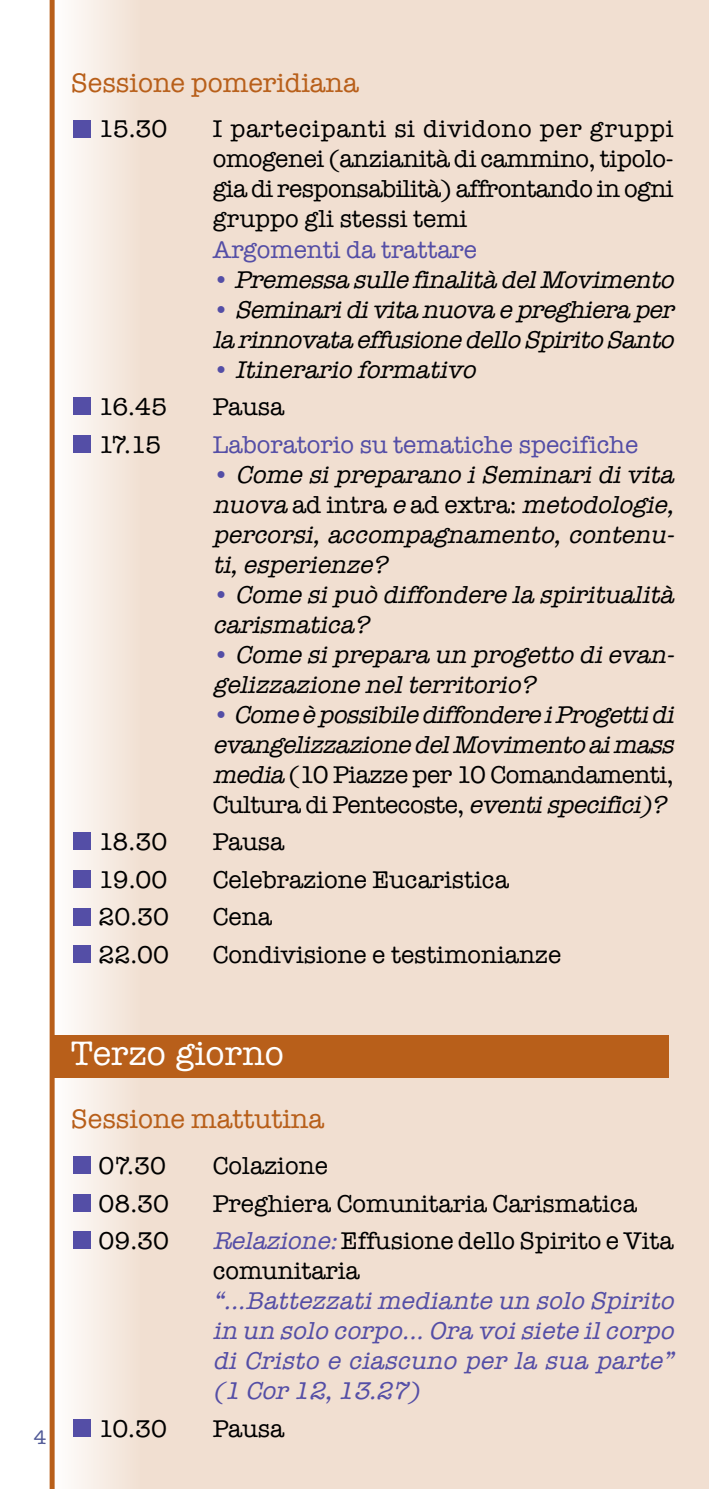
<style>
.page{position:relative;width:709px;height:1489px;background:#fff}
.page>*{position:absolute;margin:0;border:0;box-sizing:border-box;transform-origin:0 0}
.t1{font:35px "American Typewriter";color:#fff}
.t2{font:27.5px "American Typewriter";color:#b85f1a}
.t3{font:italic 25px/30px "American Typewriter";letter-spacing:-.015em;color:#000}
.t4{font:25px/30px "American Typewriter";color:#000;text-align:justify}
.t5{font:italic 25px/30px "American Typewriter";color:#544ea6;text-align:justify}
.t6{font:25px "American Typewriter";color:#544ea6}
.t7{font:20px "American Typewriter";color:#4f5896}
.s1{font-style:normal;color:#544ea6}
.s2{font-style:normal}
.s3{font-style:italic;color:#544ea6}
</style>
<div class="page">
<div style="left:137px;top:0;width:572px;height:1488px;background:#f1dfd1"></div>
<div style="left:54px;top:0;width:85px;height:1488px;background:linear-gradient(to right,#fefefe,#f1e1d3)"></div>
<div style="left:50px;top:0;width:5px;height:1488px;background:#b85f1a"></div>
<div style="left:53px;top:1034px;width:616px;height:43px;background:#b85f1a"></div>
<div style="left:73px;top:1418px;width:18px;height:18px;background:#544ea6"></div>
<div style="left:73px;top:1231px;width:18px;height:18px;background:#544ea6"></div>
<div style="left:73px;top:1193px;width:18px;height:18px;background:#544ea6"></div>
<div style="left:73px;top:1156px;width:18px;height:18px;background:#544ea6"></div>
<div style="left:73px;top:120px;width:18px;height:17px;background:#544ea6"></div>
<div style="left:73px;top:945px;width:18px;height:17px;background:#544ea6"></div>
<div style="left:73px;top:907px;width:18px;height:18px;background:#544ea6"></div>
<div style="left:73px;top:870px;width:18px;height:17px;background:#544ea6"></div>
<div style="left:73px;top:832px;width:18px;height:18px;background:#544ea6"></div>
<div style="left:73px;top:435px;width:18px;height:17px;background:#544ea6"></div>
<div style="left:73px;top:397px;width:18px;height:18px;background:#544ea6"></div>
<p class="t2" style="left:71px;top:62px;width:289px">Sessione pomeridiana</p>
<p class="t4" style="left:98px;top:113px;width:70px">15.30</p>
<p class="t4" style="left:213px;top:113px;width:462px">I partecipanti si dividono per gruppi omogenei (anzianità di cammino, tipolo&shy;gia di responsabilità) affrontando in ogni gruppo gli stessi temi</p>
<p class="t6" style="left:213px;top:230px;width:266px">Argomenti da trattare</p>
<p class="t3" style="left:213px;top:263px;width:470px"><span class="s1">•</span> Premessa sulle finalità del Movimento</p>
<p class="t3" style="left:213px;top:293px;width:470px"><span class="s1">•</span> Seminari di vita nuova e preghiera per la rinnovata effusione dello Spirito Santo</p>
<p class="t3" style="left:213px;top:353px;width:272px"><span class="s1">•</span> Itinerario formativo</p>
<p class="t4" style="left:98px;top:391px;width:70px">16.45</p>
<p class="t4" style="left:213px;top:391px;width:73px">Pausa</p>
<p class="t4" style="left:98px;top:428px;width:64px">17.15</p>
<p class="t6" style="left:213px;top:425px;width:427px">Laboratorio su tematiche specifiche</p>
<p class="t3" style="left:213px;top:458px;width:470px;text-align:justify"><span class="s1">•</span> Come si preparano i Seminari di vita nuova<span class="s2">ad intra</span> e<span class="s2">ad extra:</span> metodologie, percorsi, accompagnamento, contenu&shy;ti, esperienze?</p>
<p class="t3" style="left:213px;top:578px;width:470px"><span class="s1">•</span> Come si può diffondere la spiritualità carismatica?</p>
<p class="t3" style="left:213px;top:638px;width:470px"><span class="s1">•</span> Come si prepara un progetto di evan&shy;gelizzazione nel territorio?</p>
<p class="t3" style="left:213px;top:698px;width:470px"><span class="s1">•</span> Come è possibile diffondere i Progetti di evangelizzazione del Movimento ai mass media<span class="s2">(10 Piazze per 10 Comandamenti, Cultura di Pentecoste,</span> eventispecifici)?</p>
<p class="t4" style="left:98px;top:826px;width:70px">18.30</p>
<p class="t4" style="left:213px;top:826px;width:73px">Pausa</p>
<p class="t4" style="left:98px;top:863px;width:70px">19.00</p>
<p class="t4" style="left:213px;top:863px;width:297px">Celebrazione Eucaristica</p>
<p class="t4" style="left:98px;top:901px;width:72px">20.30</p>
<p class="t4" style="left:213px;top:901px;width:61px">Cena</p>
<p class="t4" style="left:98px;top:938px;width:72px">22.00</p>
<p class="t4" style="left:213px;top:938px;width:350px">Condivisione e testimonianze</p>
<p class="t7" style="left:34px;top:1421px;width:14px">4</p>
<h1 class="t1" style="left:71px;top:1026px;width:214px">Terzo giorno</h1>
<p class="t2" style="left:71px;top:1097px;width:254px">Sessione mattutina</p>
<p class="t4" style="left:98px;top:1149px;width:69px">07.30</p>
<p class="t4" style="left:213px;top:1149px;width:117px">Colazione</p>
<p class="t4" style="left:98px;top:1187px;width:72px">08.30</p>
<p class="t4" style="left:213px;top:1187px;width:425px">Preghiera Comunitaria Carismatica</p>
<p class="t4" style="left:98px;top:1224px;width:72px">09.30</p>
<p class="t4" style="left:213px;top:1224px;width:462px"><span class="s3">Relazione:</span>Effusione dello Spirito e Vita comunitaria</p>
<p class="t5" style="left:213px;top:1284px;width:470px">“...Battezzati mediante un solo Spirito in un solo corpo... Ora voi siete il corpo di Cristo e ciascuno per la sua parte” (1 Cor 12, 13.27)</p>
<p class="t4" style="left:98px;top:1412px;width:70px">10.30</p>
<p class="t4" style="left:213px;top:1412px;width:73px">Pausa</p>
</div>
